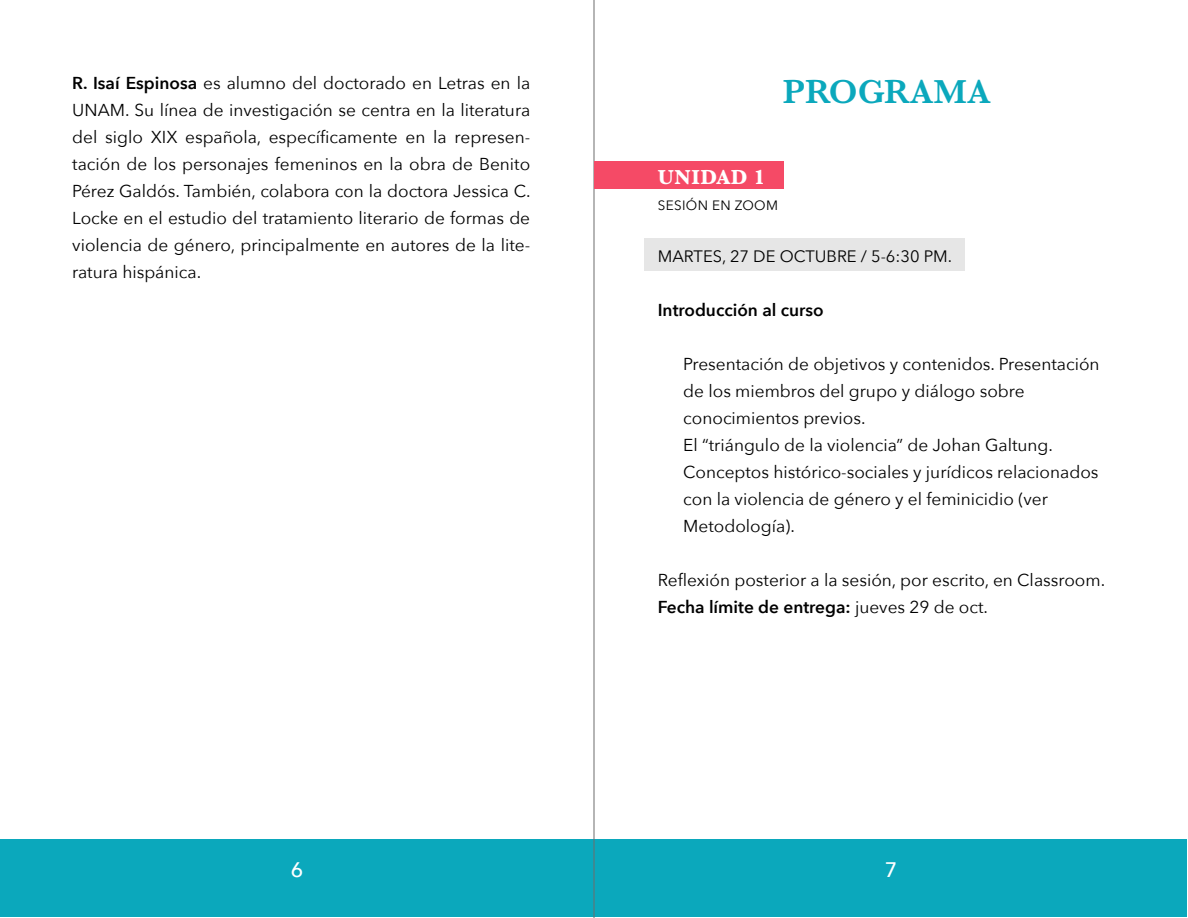
<style>
.page{position:relative;width:1188px;height:918px;background:#fff}
.page>*{position:absolute;margin:0;border:0;box-sizing:border-box;transform-origin:0 0}
.t1{font:600 34.5px "Baskerville";color:#0ba8bc}
.t2{font:700 21px "Baskerville";letter-spacing:.025em;color:#fff}
.t3{font:500 21px "Avenir Next";color:#fff}
.t4{font:17.25px/27px "Avenir Next";color:#000}
.t5{font:600 17.25px "Avenir Next";color:#000}
.t6{font:16.5px "Avenir Next";color:#000}
.t7{font:13.5px "Avenir Next";letter-spacing:.025em;color:#000}
.s1{font-weight:600}
</style>
<div class="page">
<div style="left:1px;top:840px;width:1186px;height:77px;background:#0ba8bc"></div>
<hr style="left:594px;top:0;width:1px;height:918px;background:#6d6d6c">
<div style="left:595px;top:162px;width:189px;height:27px;background:#f54a66"></div>
<div style="left:644px;top:239px;width:321px;height:32px;background:#e6e6e6"></div>
<p class="t4" style="left:72px;top:69px;width:460px;text-align:justify"><span class="s1">R. Isaí Espinosa</span> es alumno del doctorado en Letras en la UNAM. Su línea de investigación se centra en la literatura del siglo XIX española, específicamente en la represen&shy;tación de los personajes femeninos en la obra de Benito Pérez Galdós. También, colabora con la doctora Jessica C.<br>Locke en el estudio del tratamiento literario de formas de violencia de género, principalmente en autores de la lite&shy;ratura hispánica.</p>
<h1 class="t1" style="left:783px;top:68px;width:210px">PROGRAMA</h1>
<p class="t2" style="left:658px;top:163px;width:109px">UNIDAD 1</p>
<p class="t7" style="left:658px;top:194px;width:122px">SESIÓN EN ZOOM</p>
<p class="t6" style="left:658px;top:243px;width:296px">MARTES, 27 DE OCTUBRE / 5-6:30 PM.</p>
<p class="t5" style="left:658px;top:295px;width:167px">Introducción al curso</p>
<p class="t4" style="left:683px;top:350px;width:418px">Presentación de objetivos y contenidos. Presentación de los miembros del grupo y diálogo sobre conocimientos previos.<br>El “triángulo de la violencia” de Johan Galtung.<br>Conceptos histórico-sociales y jurídicos relacionados con la violencia de género y el feminicidio (ver Metodología).</p>
<p class="t4" style="left:658px;top:566px;width:449px">Reflexión posterior a la sesión, por escrito, en Classroom.<br><span class="s1">Fecha límite de entrega:</span> jueves 29 de oct.</p>
<p class="t3" style="left:291px;top:852px;width:14px">6</p>
<p class="t3" style="left:885px;top:852px;width:14px">7</p>
</div>
